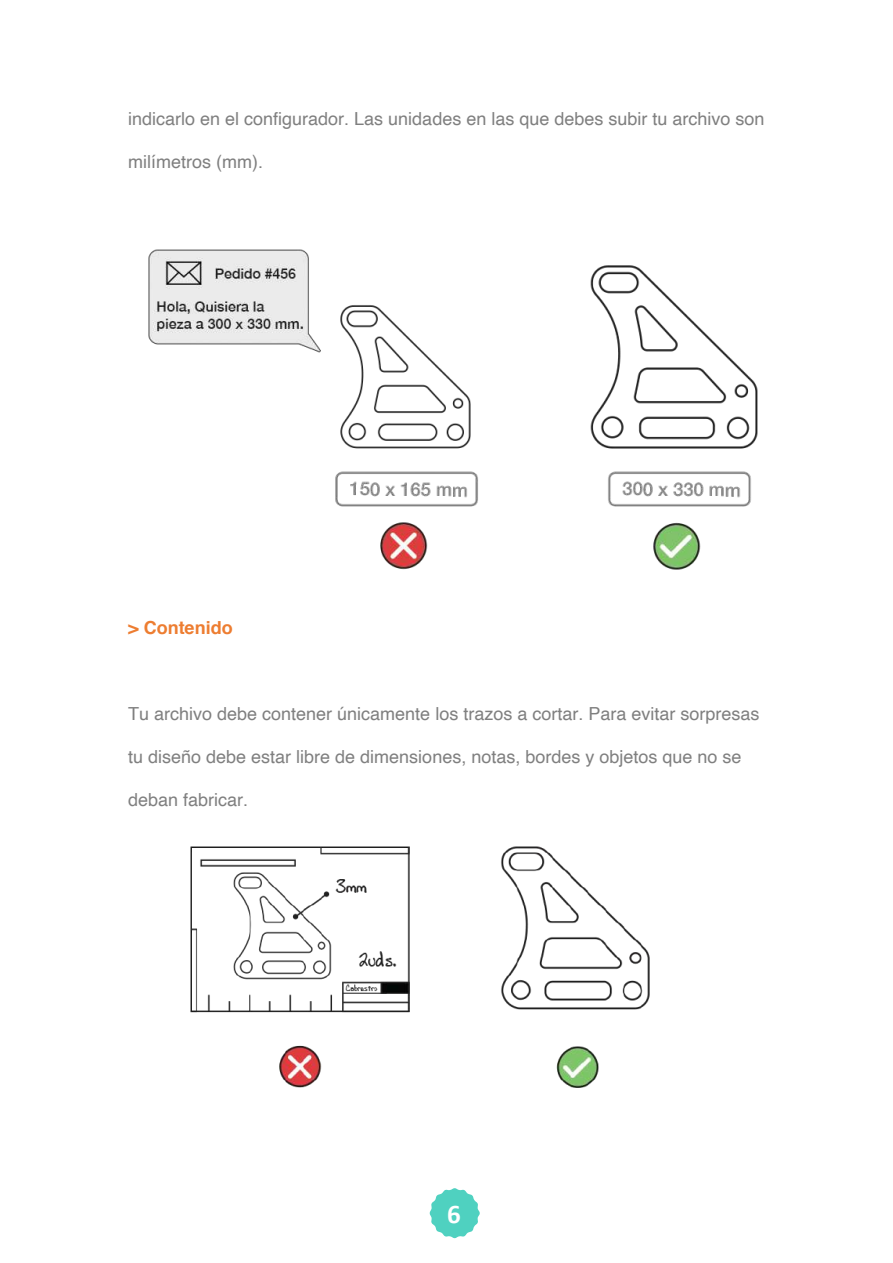
<style>
.page{position:relative;width:893px;height:1263px;background:#fff}
.page>*{position:absolute;margin:0;border:0;box-sizing:border-box;transform-origin:0 0}
.t1{font:700 27px "Calibri";color:#fff}
.t2{font:18px "Helvetica";color:#7f7f7f}
.t3{font:700 18px "Helvetica";color:#ed7d31}
</style>
<div class="page">
<svg style="left:442px;top:1188px;width:26px;height:50px"></svg>
<img style="left:430px;top:1193px;width:50px;height:40px">
<img style="left:148px;top:249px;width:610px;height:321px">
<img style="left:190px;top:846px;width:460px;height:242px">
<p class="t2" style="left:128px;top:104px;width:638px">indicarlo en el configurador. Las unidades en las que debes subir tu archivo son</p>
<p class="t2" style="left:128px;top:148px;width:136px">milímetros (mm).</p>
<p class="t3" style="left:128px;top:613px;width:106px">&gt; Contenido</p>
<p class="t2" style="left:128px;top:700px;width:633px">Tu archivo debe contener únicamente los trazos a cortar. Para evitar sorpresas</p>
<p class="t2" style="left:128px;top:743px;width:615px">tu diseño debe estar libre de dimensiones, notas, bordes y objetos que no se</p>
<p class="t2" style="left:128px;top:786px;width:122px">deban fabricar.</p>
<h1 class="t1" style="left:447px;top:1194px;width:15px">'</h1>
</div>
